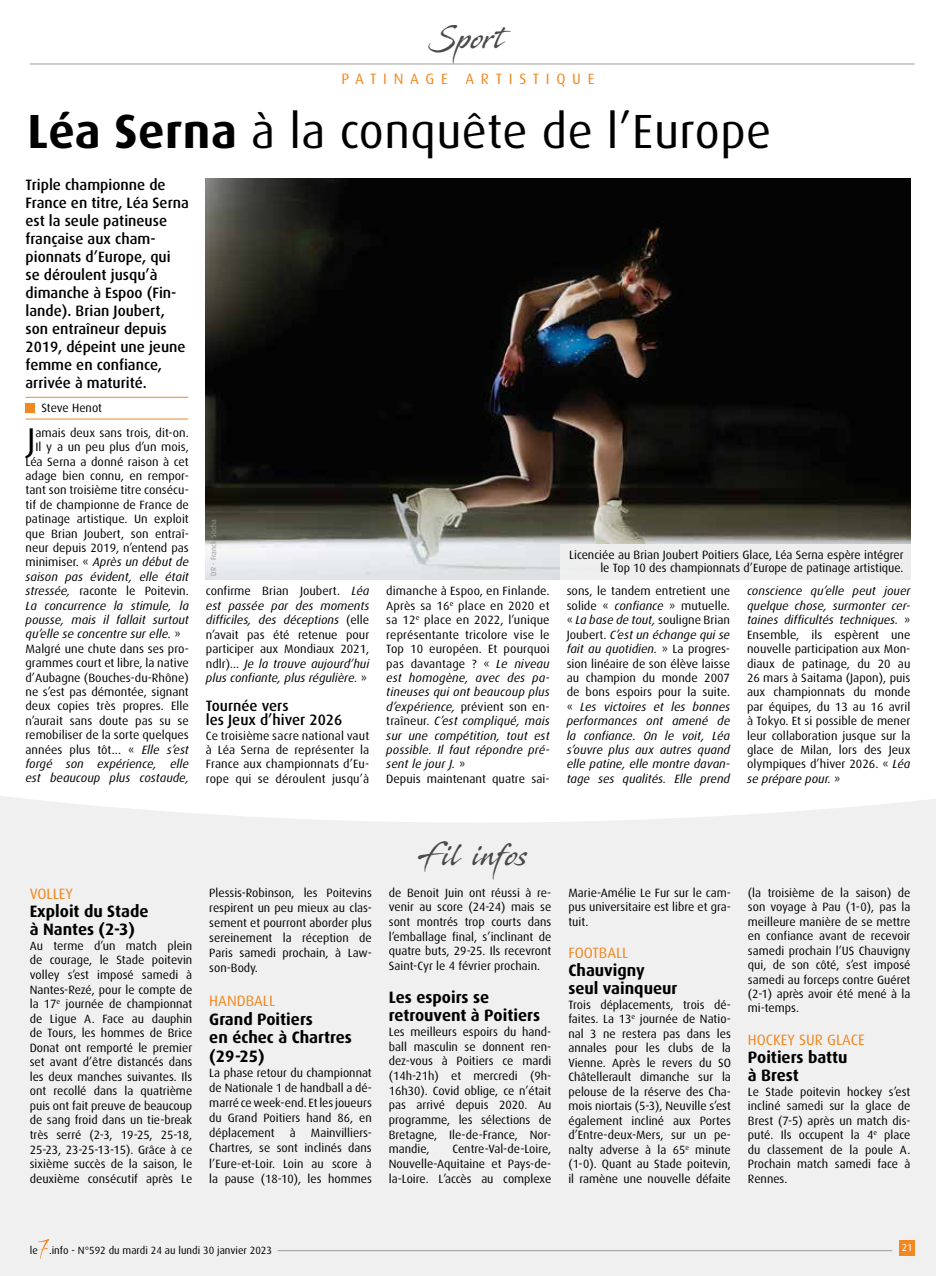
<style>
.page{position:relative;width:936px;height:1276px;background:#fff}
.page>*{position:absolute;margin:0;border:0;box-sizing:border-box;transform-origin:0 0}
.t1{font:48px "Dax";letter-spacing:.01em;color:#000}
.t2{font:33px "Dax";color:#000}
.t3{font:30px "Stingray";letter-spacing:.04em;color:#4a4a49;scale:.74 1}
.t4{font:700 16.5px/18.8px "Dax";color:#000}
.t5{font:500 15px/18px "Dax";color:#000}
.t6{font:15px "Dax";color:#f18821}
.t7{font:15px "Dax";letter-spacing:.45em;color:#f18821}
.t8{font:12px/14.4px "Dax";color:#000;text-align:justify}
.t9{font:italic 12px/14.4px "Dax";color:#000;text-align:justify}
.t10{font:10.5px "Dax";color:#000}
.t11{font:10.2px "Dax";color:#fff}
.t12{font:7.5px "Dax";letter-spacing:.01em;color:#999898}
.s1{font-weight:700}
.s2{font-style:normal}
.s3{font-style:italic}
</style>
<div class="page">
<hr style="left:0;top:754px;width:1px;height:466px;background:#ededed">
<hr style="left:26px;top:397px;width:162px;height:1px;background:#f18825">
<div style="left:26px;top:403px;width:9px;height:10px;background:#f18821"></div>
<hr style="left:26px;top:419px;width:162px;height:1px;background:#f18825">
<img style="left:206px;top:179px;width:704px;height:400px">
<div style="left:0;top:795px;width:935px;height:481px;background:#f0f0f0"></div>
<hr style="left:30px;top:64px;width:884px;height:1px;background:#9d9d9c">
<div style="left:560px;top:544px;width:350px;height:35px;background:#f0f0f0"></div>
<div style="left:899px;top:1240px;width:15px;height:15px;background:#f18821"></div>
<hr style="left:277px;top:1250px;width:615px;height:1px;background:#9d9d9c">
<svg style="left:38px;top:1238px;width:11px;height:20px"></svg>
<h3 class="t3" style="left:428px;top:18px;width:105px">Sport</h3>
<p class="t7" style="left:341px;top:71px;width:254px">PATINAGE ARTISTIQUE</p>
<h1 class="t1" style="left:28px;top:105px;width:745px"><span class="s1">Léa Serna</span> à la conquête de l’Europe</h1>
<p class="t5" style="left:26px;top:176px;width:165px">Triple championne de<br>France en titre, Léa Serna est la seule patineuse française aux cham&shy;pionnats d’Europe, qui<br>se déroulent jusqu’à dimanche à Espoo (Fin&shy;lande). Brian Joubert, son entraîneur depuis<br>2019, dépeint une jeune femme en confiance, arrivée à maturité.</p>
<p class="t8" style="left:41px;top:400px;width:62px">Steve Henot</p>
<h2 class="t2" style="left:27px;top:421px;width:10px">J</h2>
<p class="t8" style="left:35px;top:425px;width:155px">amais deux sans trois, dit-on.</p>
<p class="t8" style="left:35px;top:440px;width:155px">Il y a un peu plus d’un mois,</p>
<p class="t8" style="left:26px;top:454px;width:165px">Léa Serna a donné raison à cet</p>
<p class="t8" style="left:26px;top:469px;width:165px">adage bien connu, en rempor-</p>
<p class="t8" style="left:26px;top:483px;width:165px">tant son troisième titre consécu-</p>
<p class="t8" style="left:26px;top:497px;width:165px">tif de championne de France de</p>
<p class="t8" style="left:26px;top:512px;width:165px">patinage artistique. Un exploit</p>
<p class="t8" style="left:26px;top:526px;width:165px">que Brian Joubert, son entraî-</p>
<p class="t8" style="left:26px;top:541px;width:165px">neur depuis 2019, n’entend pas</p>
<p class="t9" style="left:26px;top:555px;width:165px"><span class="s2">minimiser. «</span> Après un début de</p>
<p class="t9" style="left:26px;top:569px;width:165px">saison pas évident, elle était</p>
<p class="t8" style="left:26px;top:584px;width:165px"><span class="s3">stressée,</span> raconte le Poitevin.</p>
<p class="t9" style="left:26px;top:598px;width:165px">La concurrence la stimule, la</p>
<p class="t9" style="left:26px;top:613px;width:165px">pousse, mais il fallait surtout</p>
<p class="t9" style="left:26px;top:627px;width:157px">qu’elle se concentre sur elle. <span class="s2">»</span></p>
<p class="t8" style="left:26px;top:641px;width:165px">Malgré une chute dans ses pro-</p>
<p class="t8" style="left:26px;top:656px;width:165px">grammes court et libre, la native</p>
<p class="t8" style="left:26px;top:670px;width:165px">d’Aubagne (Bouches-du-Rhône)</p>
<p class="t8" style="left:26px;top:685px;width:165px">ne s’est pas démontée, signant</p>
<p class="t8" style="left:26px;top:699px;width:165px">deux copies très propres. Elle</p>
<p class="t8" style="left:26px;top:713px;width:165px">n’aurait sans doute pas su se</p>
<p class="t8" style="left:26px;top:728px;width:165px">remobiliser de la sorte quelques</p>
<p class="t8" style="left:26px;top:742px;width:165px">années plus tôt... « <span class="s3">Elle s’est</span></p>
<p class="t9" style="left:26px;top:757px;width:165px">forgé son expérience, elle</p>
<p class="t9" style="left:26px;top:771px;width:165px">est beaucoup plus costaude,</p>
<p class="t12" style="left:209px;top:576px;width:58px;rotate:-90deg">DR - Franck Socha</p>
<p class="t9" style="left:206px;top:584px;width:165px"><span class="s2">confirme Brian Joubert.</span> Léa est passée par des moments difficiles, des déceptions <span class="s2">(elle n’avait pas été retenue pour participer aux Mondiaux 2021, ndlr)</span>… Je la trouve aujourd’hui plus confiante, plus régulière. <span class="s2">»</span></p>
<p class="t5" style="left:206px;top:698px;width:138px;line-height:14.4px">Tournée vers<br>les Jeux d’hiver 2026</p>
<p class="t8" style="left:206px;top:728px;width:165px">Ce troisième sacre national vaut à Léa Serna de représenter la France aux championnats d’Eu&shy;rope qui se déroulent jusqu’à</p>
<p class="t8" style="left:569px;top:548px;width:336px;line-height:13.5px;text-align:right">Licenciée au Brian Joubert Poitiers Glace, Léa Serna espère intégrer le Top 10 des championnats d’Europe de patinage artistique.</p>
<p class="t8" style="left:386px;top:584px;width:165px;text-align:left">dimanche à Espoo, en Finlande.<br>Après sa 16<sup>e</sup> place en 2020 et sa 12<sup>e</sup> place en 2022, l’unique représentante tricolore vise le<br>Top 10 européen. Et pourquoi pas davantage ? « <span class="s3">Le niveau est homogène, avec des pa&shy;tineuses qui ont beaucoup plus d’expérience,</span> prévient son en&shy;traîneur. <span class="s3">C’est compliqué, mais sur une compétition, tout est possible. Il faut répondre pré&shy;sent le jour J.</span> »<br>Depuis maintenant quatre sai-</p>
<p class="t9" style="left:566px;top:584px;width:165px"><span class="s2">sons, le tandem entretient une solide «</span> confiance <span class="s2">» mutuelle. «</span> La base de tout, <span class="s2">souligne Brian Joubert.</span> C’est un échange qui se fait au quotidien. <span class="s2">» La progres&shy;sion linéaire de son élève laisse au champion du monde 2007 de bons espoirs pour la suite. «</span> Les victoires et les bonnes performances ont amené de la confiance. On le voit, Léa s’ouvre plus aux autres quand elle patine, elle montre davan&shy;tage ses qualités. Elle prend</p>
<p class="t8" style="left:747px;top:584px;width:165px"><span class="s3">conscience qu’elle peut jouer quelque chose, surmonter cer&shy;taines difficultés techniques.</span> » Ensemble, ils espèrent une nouvelle participation aux Mon&shy;diaux de patinage, du 20 au 26 mars à Saitama (Japon), puis aux championnats du monde par équipes, du 13 au 16 avril à Tokyo. Et si possible de mener leur collaboration jusque sur la glace de Milan, lors des Jeux olympiques d’hiver 2026. « <span class="s3">Léa se prépare pour.</span> »</p>
<p class="t6" style="left:30px;top:885px;width:45px">VOLLEY</p>
<h3 class="t4" style="left:30px;top:902px;width:120px;line-height:18.1px">Exploit du Stade à Nantes (2-3)</h3>
<p class="t8" style="left:30px;top:938px;width:164px">Au terme d’un match plein de courage, le Stade poitevin volley s’est imposé samedi à Nantes-Rezé, pour le compte de la 17<sup>e</sup> journée de championnat de Ligue A. Face au dauphin de Tours, les hommes de Brice Donat ont remporté le premier set avant d’être distancés dans les deux manches suivantes. Ils ont recollé dans la quatrième puis ont fait preuve de beaucoup de sang froid dans un tie-break très serré (2-3, 19-25, 25-18, 25-23, 23-25-13-15). Grâce à ce sixième succès de la saison, le deuxième consécutif après Le</p>
<p class="t8" style="left:209px;top:885px;width:164px;line-height:15.1px">Plessis-Robinson, les Poitevins respirent un peu mieux au clas&shy;sement et pourront aborder plus sereinement la réception de Paris samedi prochain, à Law&shy;son-Body.</p>
<p class="t6" style="left:209px;top:992px;width:67px">HANDBALL</p>
<h3 class="t4" style="left:209px;top:1009px;width:144px">Grand Poitiers<br>en échec à Chartres (29-25)</h3>
<p class="t8" style="left:209px;top:1065px;width:164px;line-height:15.1px">La phase retour du championnat de Nationale 1 de handball a dé&shy;marré ce week-end. Et les joueurs du Grand Poitiers hand 86, en déplacement</p>
<p class="t8" style="left:209px;top:1125px;width:164px;line-height:15.1px;text-indent:101px">Mainvilliers-Chartres, se sont inclinés dans l’Eure-et-Loir. Loin au score à la pause (18-10), les hommes</p>
<p class="t8" style="left:290px;top:1126px;width:7px">à</p>
<h3 class="t3" style="left:420px;top:834px;width:148px">Fil infos</h3>
<p class="t8" style="left:389px;top:885px;width:164px">de Benoit Juin ont réussi à re&shy;venir au score (24-24) mais se sont montrés trop courts dans l’emballage final, s’inclinant de quatre buts, 29-25. Ils recevront Saint-Cyr le 4 février prochain.</p>
<h3 class="t4" style="left:389px;top:988px;width:153px;line-height:18.3px">Les espoirs se retrouvent à Poitiers</h3>
<p class="t8" style="left:389px;top:1024px;width:164px">Les meilleurs espoirs du hand&shy;ball masculin se donnent ren&shy;dez-vous à Poitiers ce mardi (14h-21h) et mercredi (9h-16h30). Covid oblige, ce n’était pas arrivé depuis 2020. Au programme, les sélections de Bretagne, Ile-de-France, Nor&shy;mandie,</p>
<p class="t8" style="left:389px;top:1141px;width:164px;text-indent:64px">Centre-Val-de-Loire, Nouvelle-Aquitaine et Pays-de&shy;la-Loire. L’accès au complexe</p>
<p class="t8" style="left:568px;top:885px;width:164px">Marie-Amélie Le Fur sur le cam&shy;pus universitaire est libre et gra&shy;tuit.</p>
<p class="t6" style="left:568px;top:944px;width:62px">FOOTBALL</p>
<h3 class="t4" style="left:568px;top:961px;width:111px;line-height:18px">Chauvigny seul vainqueur</h3>
<p class="t8" style="left:568px;top:997px;width:164px">Trois déplacements, trois dé&shy;faites. La 13<sup>e</sup> journée de Natio&shy;nal 3 ne restera pas dans les annales pour les clubs de la Vienne. Après le revers du SO Châtellerault dimanche sur la pelouse de la réserve des Cha&shy;mois niortais (5-3), Neuville s’est également incliné aux Portes d’Entre-deux-Mers, sur un pe&shy;nalty adverse à la 65<sup>e</sup> minute (1-0). Quant au Stade poitevin, il ramène une nouvelle défaite</p>
<p class="t8" style="left:748px;top:885px;width:164px">(la troisième de la saison) de son voyage à Pau (1-0), pas la meilleure manière de se mettre en confiance avant de recevoir samedi prochain l’US Chauvigny qui, de son côté, s’est imposé samedi au forceps contre Guéret (2-1) après avoir été mené à la mi-temps.</p>
<p class="t6" style="left:747px;top:1031px;width:118px">HOCKEY SUR GLACE</p>
<h3 class="t4" style="left:747px;top:1048px;width:101px;line-height:18px">Poitiers battu à Brest</h3>
<p class="t8" style="left:747px;top:1084px;width:164px">Le Stade poitevin hockey s’est incliné samedi sur la glace de Brest (7-5) après un match dis&shy;puté. Ils occupent la 4<sup>e</sup> place du classement de la poule A.<br>Prochain match samedi face à Rennes.</p>
<p class="t10" style="left:30px;top:1244px;width:244px">le .info - N°592 du mardi 24 au lundi 30 janvier 2023</p>
<p class="t11" style="left:901px;top:1242px;width:12px">21</p>
</div>
